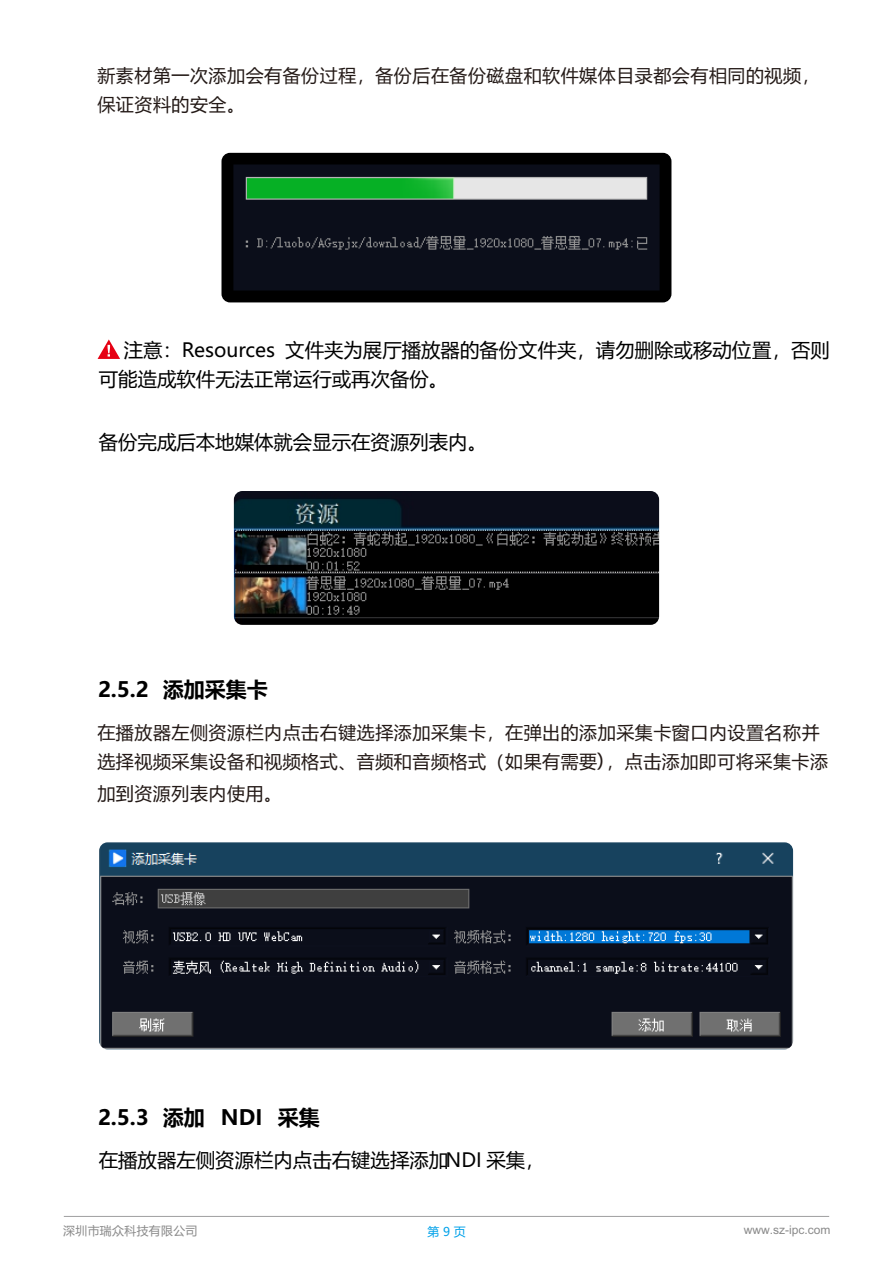
<style>
.page{position:relative;width:893px;height:1263px;background:#fff}
.page>*{position:absolute;margin:0;border:0;box-sizing:border-box;transform-origin:0 0}
.t1{font:700 21px "Microsoft Ya Hei";color:#000}
.t2{font:19.35px/29.1px "Microsoft Ya Hei";color:#000}
.t3{font:18px/28.5px "Microsoft Ya Hei";letter-spacing:.03em;color:#231916}
.t4{font:12px "Arial Unicode MS";color:#898989}
.t5{font:12px "Microsoft Ya Hei";letter-spacing:.03em;color:#898989}
.t6{font:12px "Microsoft Ya Hei";color:#00a1e9}
.s1{font-family:"Koz Go Pro";font-weight:800}
</style>
<div class="page">
<hr style="left:64px;top:1216px;width:765px;height:1px;background:#9f9fa0">
<svg style="left:98px;top:339px;width:22px;height:20px"></svg>
<img style="left:221px;top:153px;width:450px;height:149px;border-radius:9px">
<img style="left:234px;top:491px;width:425px;height:134px;border-radius:9px">
<img style="left:99px;top:842px;width:694px;height:207px;border-radius:9px">
<p class="t3" style="left:97px;top:63px;width:724px">新素材第一次添加会有备份过程，备份后在备份磁盘和软件媒体目录都会有相同的视频，保证资料的安全。</p>
<p class="t2" style="left:99px;top:337px;width:733px;text-indent:25px">注意：Resources 文件夹为展厅播放器的备份文件夹，请勿删除或移动位置，否则可能造成软件无法正常运行或再次备份。</p>
<p class="t2" style="left:99px;top:429px;width:390px">备份完成后本地媒体就会显示在资源列表内。</p>
<p class="t1" style="left:98px;top:680px;width:171px">2.5.2 添加采集卡</p>
<p class="t3" style="left:97px;top:720px;width:732px">在播放器左侧资源栏内点击右键选择添加采集卡，在弹出的添加采集卡窗口内设置名称并选择视频采集设备和视频格式、音频和音频格式（如果有需要<span class="s1">）</span>，点击添加即可将采集卡添</p>
<p class="t3" style="left:97px;top:780px;width:186px">加到资源列表内使用。</p>
<p class="t1" style="left:98px;top:1108px;width:223px">2.5.3 添加 NDI 采集</p>
<p class="t2" style="left:99px;top:1147px;width:447px">在播放器左侧资源栏内点击右键选择添加NDI 采集，</p>
<p class="t5" style="left:63px;top:1225px;width:136px">深圳市瑞众科技有限公司</p>
<p class="t6" style="left:428px;top:1226px;width:40px">第 9 页</p>
<p class="t4" style="left:744px;top:1225px;width:88px">www.sz-ipc.com</p>
</div>
